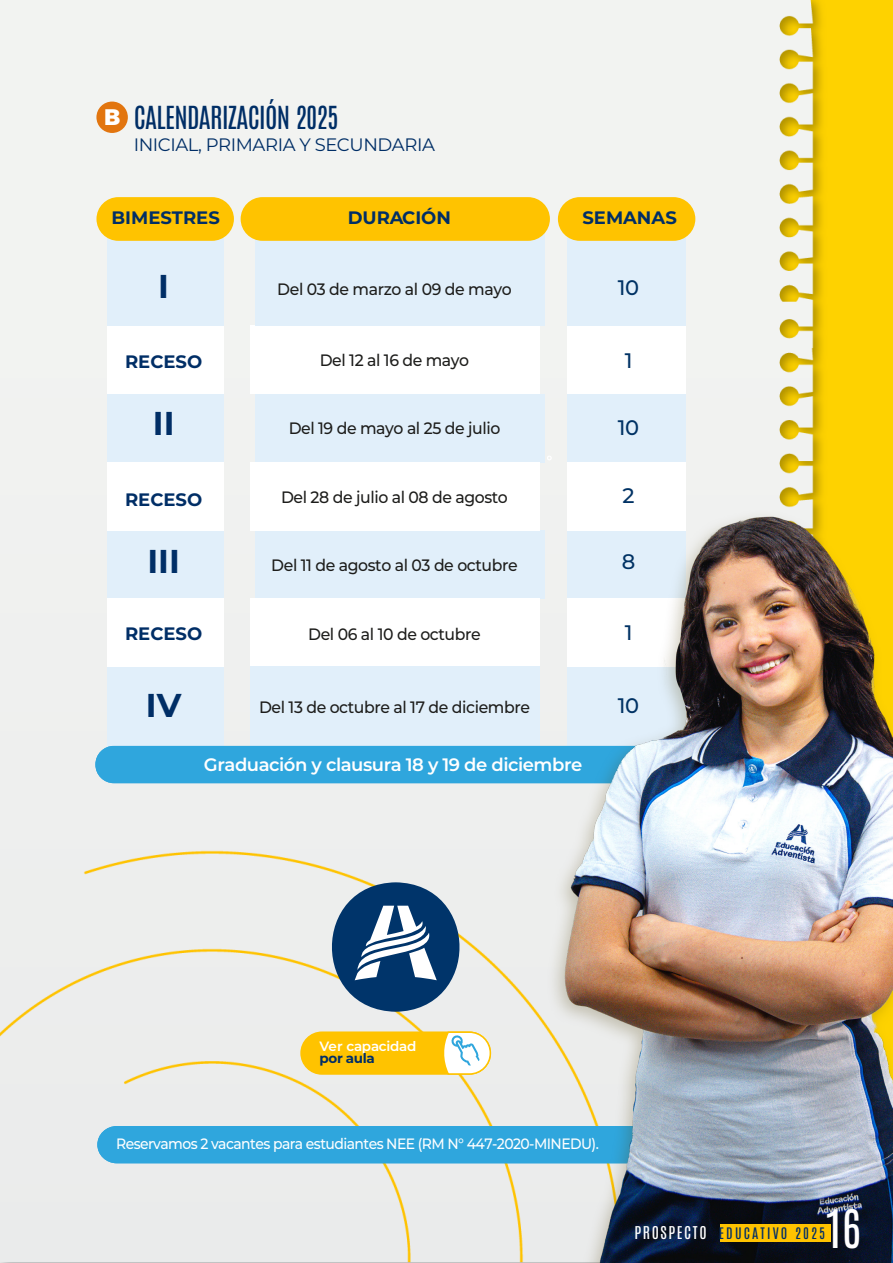
<style>
.page{position:relative;width:893px;height:1263px;background:#fff}
.page>*{position:absolute;margin:0;border:0;box-sizing:border-box;transform-origin:0 0}
.t1{font:45px "Antonio";color:#fff}
.t2{font:700 33px "Montserrat";color:#002e66}
.t3{font:27px "Antonio";letter-spacing:-.025em;color:#002e66}
.t4{font:500 21px "Montserrat";color:#003264}
.t5{font:700 18px "Montserrat";color:#002e66}
.t6{font:600 18px "Montserrat";letter-spacing:-.025em;color:#fff}
.t7{font:18px "Montserrat";letter-spacing:-.025em;color:#002e66}
.t8{font:500 16.5px "Montserrat";letter-spacing:-.025em;color:#1d1d1b;scale:.95 1}
.t9{font:500 15px "Montserrat";letter-spacing:-.04em;color:#fff;scale:.93 1}
.t10{font:13.5px "Antonio";letter-spacing:.15em;color:#002e66;scale:1.05 1}
.t11{font:600 13.5px "Montserrat";letter-spacing:-.02em;color:#fff}
.t12{font:700 13.5px "Montserrat";letter-spacing:-.025em;color:#002e66}
.s1{font-size:15px;color:#fff}
</style>
<div class="page">
<img style="left:0;top:0;width:893px;height:1263px">
<svg style="left:547px;top:456px;width:5px;height:4px"></svg>
<div style="left:692px;top:427px;width:94px;height:85px;background:#f1f2f0"></div>
<div style="left:96px;top:102px;width:32px;height:31px;background:#e2750f;border-radius:50%"></div>
<div style="left:567px;top:326px;width:119px;height:68px;background:#fff"></div>
<div style="left:567px;top:394px;width:119px;height:68px;background:#e1effa"></div>
<div style="left:567px;top:220px;width:119px;height:106px;background:#e1effa"></div>
<div style="left:567px;top:462px;width:119px;height:68px;background:#fff"></div>
<div style="left:251px;top:326px;width:289px;height:68px;background:#fff"></div>
<div style="left:255px;top:394px;width:289px;height:68px;background:#e1effa"></div>
<div style="left:255px;top:220px;width:289px;height:106px;background:#e1effa"></div>
<div style="left:255px;top:530px;width:289px;height:68px;background:#e1effa"></div>
<div style="left:251px;top:598px;width:289px;height:69px;background:#fff"></div>
<div style="left:251px;top:462px;width:289px;height:68px;background:#fff"></div>
<div style="left:251px;top:667px;width:289px;height:82px;background:#e1effa"></div>
<div style="left:107px;top:667px;width:117px;height:82px;background:#e1effa"></div>
<div style="left:107px;top:326px;width:117px;height:68px;background:#fff"></div>
<div style="left:107px;top:394px;width:117px;height:68px;background:#e1effa"></div>
<div style="left:107px;top:220px;width:117px;height:106px;background:#e1effa"></div>
<div style="left:107px;top:530px;width:117px;height:68px;background:#e1effa"></div>
<div style="left:107px;top:598px;width:117px;height:69px;background:#fff"></div>
<div style="left:107px;top:462px;width:117px;height:68px;background:#fff"></div>
<div style="left:96px;top:197px;width:138px;height:44px;background:#ffc300;border-radius:22px"></div>
<div style="left:95px;top:746px;width:449px;height:37px;background:#2fa6dd"></div>
<div style="left:558px;top:197px;width:137px;height:44px;background:#ffc300;border-radius:22px"></div>
<div style="left:241px;top:197px;width:309px;height:44px;background:#ffc300;border-radius:22px"></div>
<div style="left:97px;top:1126px;width:447px;height:37px;background:#2fa6dd"></div>
<svg style="left:311px;top:882px;width:170px;height:130px"></svg>
<div style="left:300px;top:1031px;width:191px;height:44px;background:#ffc300;border:2px solid #ffc300;border-radius:21px"></div>
<svg style="left:442px;top:1031px;width:50px;height:44px"></svg>
<img style="left:544px;top:508px;width:349px;height:755px">
<div style="left:720px;top:1224px;width:111px;height:17px;background:#ffc300"></div>
<h3 class="t3" style="left:104px;top:99px;width:236px"><sup>B</sup> CALENDARIZACIÓN 2025</h3>
<p class="t7" style="left:134px;top:132px;width:303px">INICIAL, PRIMARIA Y SECUNDARIA</p>
<p class="t5" style="left:111px;top:205px;width:110px">BIMESTRES</p>
<p class="t5" style="left:348px;top:205px;width:105px">DURACIÓN</p>
<p class="t5" style="left:582px;top:205px;width:96px">SEMANAS</p>
<h2 class="t2" style="left:158px;top:263px;width:12px">I</h2>
<p class="t8" style="left:277px;top:277px;width:248px">Del 03 de marzo al 09 de mayo</p>
<p class="t4" style="left:618px;top:273px;width:23px">10</p>
<p class="t5" style="left:125px;top:348px;width:79px">RECESO</p>
<p class="t8" style="left:320px;top:348px;width:159px">Del 12 al 16 de mayo</p>
<p class="t4" style="left:625px;top:346px;width:9px">1</p>
<h2 class="t2" style="left:153px;top:400px;width:23px">II</h2>
<p class="t8" style="left:289px;top:417px;width:224px">Del 19 de mayo al 25 de julio</p>
<p class="t4" style="left:618px;top:413px;width:23px">10</p>
<p class="t5" style="left:125px;top:486px;width:79px">RECESO</p>
<p class="t8" style="left:281px;top:486px;width:240px">Del 28 de julio al 08 de agosto</p>
<p class="t4" style="left:623px;top:481px;width:14px">2</p>
<h2 class="t2" style="left:147px;top:537px;width:34px">III</h2>
<p class="t8" style="left:271px;top:553px;width:261px">Del 11 de agosto al 03 de octubre</p>
<p class="t4" style="left:622px;top:547px;width:15px">8</p>
<p class="t5" style="left:125px;top:621px;width:79px">RECESO</p>
<p class="t8" style="left:308px;top:623px;width:183px">Del 06 al 10 de octubre</p>
<p class="t4" style="left:625px;top:618px;width:9px">1</p>
<h2 class="t2" style="left:146px;top:682px;width:37px">IV</h2>
<p class="t8" style="left:259px;top:695px;width:287px">Del 13 de octubre al 17 de diciembre</p>
<p class="t4" style="left:618px;top:690px;width:23px">10</p>
<p class="t6" style="left:204px;top:752px;width:380px">Graduación y clausura 18 y 19 de diciembre</p>
<p class="t11" style="left:319px;top:1036px;width:98px">Ver capacidad</p>
<p class="t12" style="left:319px;top:1048px;width:57px">por aula</p>
<p class="t9" style="left:116px;top:1133px;width:521px">Reservamos 2 vacantes para estudiantes NEE (RM N° 447-2020-MINEDU).</p>
<h1 class="t1" style="left:825px;top:1197px;width:38px">16</h1>
<p class="t10" style="left:634px;top:1223px;width:183px"><span class="s1">PROSPECTO</span> EDUCATIVO 2025</p>
</div>
